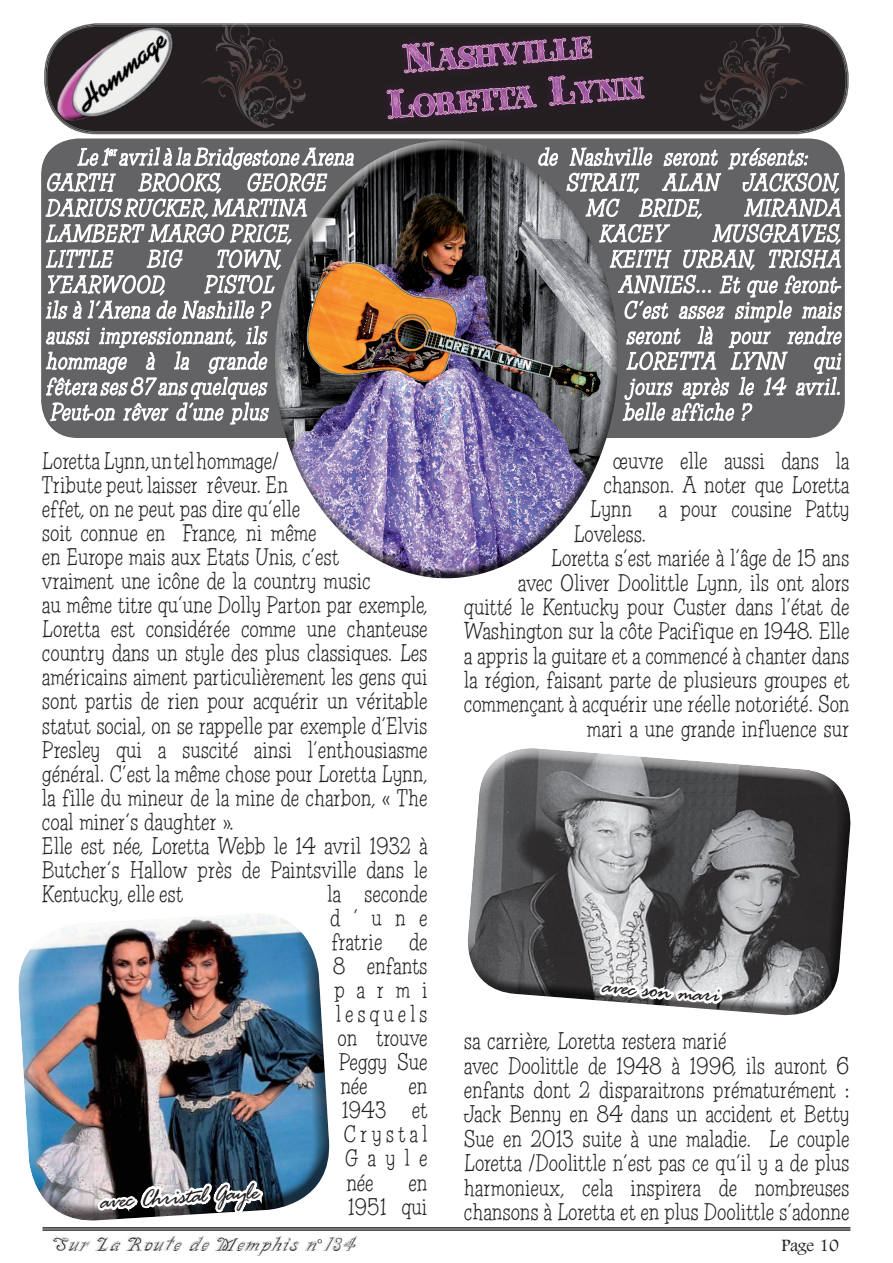
<style>
.page{position:relative;width:893px;height:1263px;background:#fff}
.page>*{position:absolute;margin:0;border:0;box-sizing:border-box;transform-origin:0 0}
.t1{font:25.5px "Rage Italic Let Plain";color:#231f20}
.t2{font:24px/24px "CAC One Seventy";color:#231f20}
.t3{font:24px "CAC One Seventy";letter-spacing:.165em;color:#231f20}
.t4{font:18px "Silver Plate";color:#231f20}
.t5{font:18px "Footlight MT Light";letter-spacing:-.005em;color:#231f20}
</style>
<div class="page">
<hr style="left:43px;top:1227px;width:807px;height:1px;background:#231f20">
<hr style="left:43px;top:1228px;width:807px;height:1px;background:#231f20">
<hr style="left:43px;top:1230px;width:807px;height:1px;background:#231f20">
<svg style="left:501px;top:748px;width:141px;height:9px"></svg>
<svg style="left:467px;top:757px;width:384px;height:259px;background:#777778"></svg>
<svg style="left:123px;top:914px;width:171px;height:12px"></svg>
<img style="left:18px;top:926px;width:312px;height:295px">
<svg style="left:95px;top:1161px;width:170px;height:70px"></svg>
<svg style="left:597px;top:904px;width:128px;height:112px"></svg>
<div style="left:46px;top:25px;width:801px;height:108px;background:#231f20;border-radius:51px"></div>
<img style="left:45px;top:23px;width:143px;height:112px">
<img style="left:198px;top:23px;width:608px;height:107px">
<div style="left:41px;top:138px;width:804px;height:300px;background:#636366;border-radius:37px"></div>
<svg style="left:45px;top:139px;width:227px;height:293px"></svg>
<svg style="left:618px;top:142px;width:225px;height:290px"></svg>
<div style="left:272px;top:138px;width:317px;height:349px;background:#fff;opacity:.75"></div>
<div style="left:285px;top:191px;width:333px;height:388px;background:#231f20;opacity:.75"></div>
<p class="t2" style="left:42px;top:448px;width:387px">Loretta Lynn, un tel hommage/<br>Tribute peut laisser rêveur. En<br>effet, on ne peut pas dire qu’elle<br>soit connue en France, ni même<br>en Europe mais aux Etats Unis, c’est<br>vraiment une icône de la country music<br>au même titre qu’une Dolly Parton par exemple, Loretta est considérée comme une chanteuse country dans un style des plus classiques. Les américains aiment particulièrement les gens qui sont partis de rien pour acquérir un véritable statut social, on se rappelle par exemple d’Elvis Presley qui a suscité ainsi l’enthousiasme général. C’est la même chose pour Loretta Lynn, la fille du mineur de la mine de charbon, « The coal miner’s daughter ».<br>Elle est née, Loretta Webb le 14 avril 1932 à Butcher’s Hallow près de Paintsville dans le Kentucky, elle est</p>
<p class="t2" style="left:327px;top:881px;width:102px">la seconde</p>
<p class="t2" style="left:330px;top:905px;width:99px">d’une</p>
<p class="t2" style="left:331px;top:929px;width:97px">fratrie de</p>
<p class="t2" style="left:333px;top:953px;width:96px">8 enfants</p>
<p class="t2" style="left:334px;top:977px;width:94px">parmi</p>
<p class="t3" style="left:336px;top:1000px;width:93px">lesquels</p>
<p class="t2" style="left:337px;top:1025px;width:91px">on trouve</p>
<p class="t2" style="left:339px;top:1049px;width:90px">Peggy Sue</p>
<p class="t2" style="left:340px;top:1073px;width:29px">née</p>
<p class="t2" style="left:342px;top:1073px;width:87px;text-align:justify;text-indent:67px">en 1943 et Crystal Gayle née</p>
<p class="t2" style="left:348px;top:1170px;width:81px;text-align:right">en<br>1951 qui</p>
<p class="t1" style="left:99px;top:1189px;width:161px;rotate:-3deg">avec Christal Gayle</p>
<p class="t2" style="left:612px;top:448px;width:239px">œuvre elle aussi dans la</p>
<p class="t2" style="left:603px;top:472px;width:247px">chanson. A noter que Loretta</p>
<p class="t2" style="left:590px;top:496px;width:261px">Lynn a pour cousine Patty</p>
<p class="t2" style="left:573px;top:521px;width:74px">Loveless.</p>
<p class="t2" style="left:551px;top:545px;width:300px">Loretta s’est mariée à l’âge de 15 ans</p>
<p class="t2" style="left:518px;top:570px;width:333px">avec Oliver Doolittle Lynn, ils ont alors</p>
<p class="t2" style="left:464px;top:594px;width:387px">quitté le Kentucky pour Custer dans l’état de</p>
<p class="t2" style="left:464px;top:618px;width:387px">Washington sur la côte Pacifique en 1948. Elle</p>
<p class="t2" style="left:464px;top:643px;width:387px">a appris la guitare et a commencé à chanter dans</p>
<p class="t2" style="left:464px;top:667px;width:387px">la région, faisant parte de plusieurs groupes et</p>
<p class="t2" style="left:464px;top:692px;width:387px">commençant à acquérir une réelle notoriété. Son</p>
<p class="t2" style="left:587px;top:716px;width:264px">mari a une grande influence sur</p>
<p class="t1" style="left:603px;top:975px;width:120px;rotate:4deg">avec son mari</p>
<p class="t2" style="left:464px;top:1028px;width:387px;line-height:24.5px">sa carrière, Loretta restera marié<br>avec Doolittle de 1948 à 1996, ils auront 6 enfants dont 2 disparaitrons prématurément :<br>Jack Benny en 84 dans un accident et Betty Sue en 2013 suite à une maladie. Le couple Loretta /Doolittle n’est pas ce qu’il y a de plus harmonieux, cela inspirera de nombreuses chansons à Loretta et en plus Doolittle s’adonne</p>
<p class="t4" style="left:52px;top:1235px;width:305px">Sur La Route de Memphis n°134</p>
<p class="t5" style="left:781px;top:1235px;width:59px">Page 10</p>
</div>
